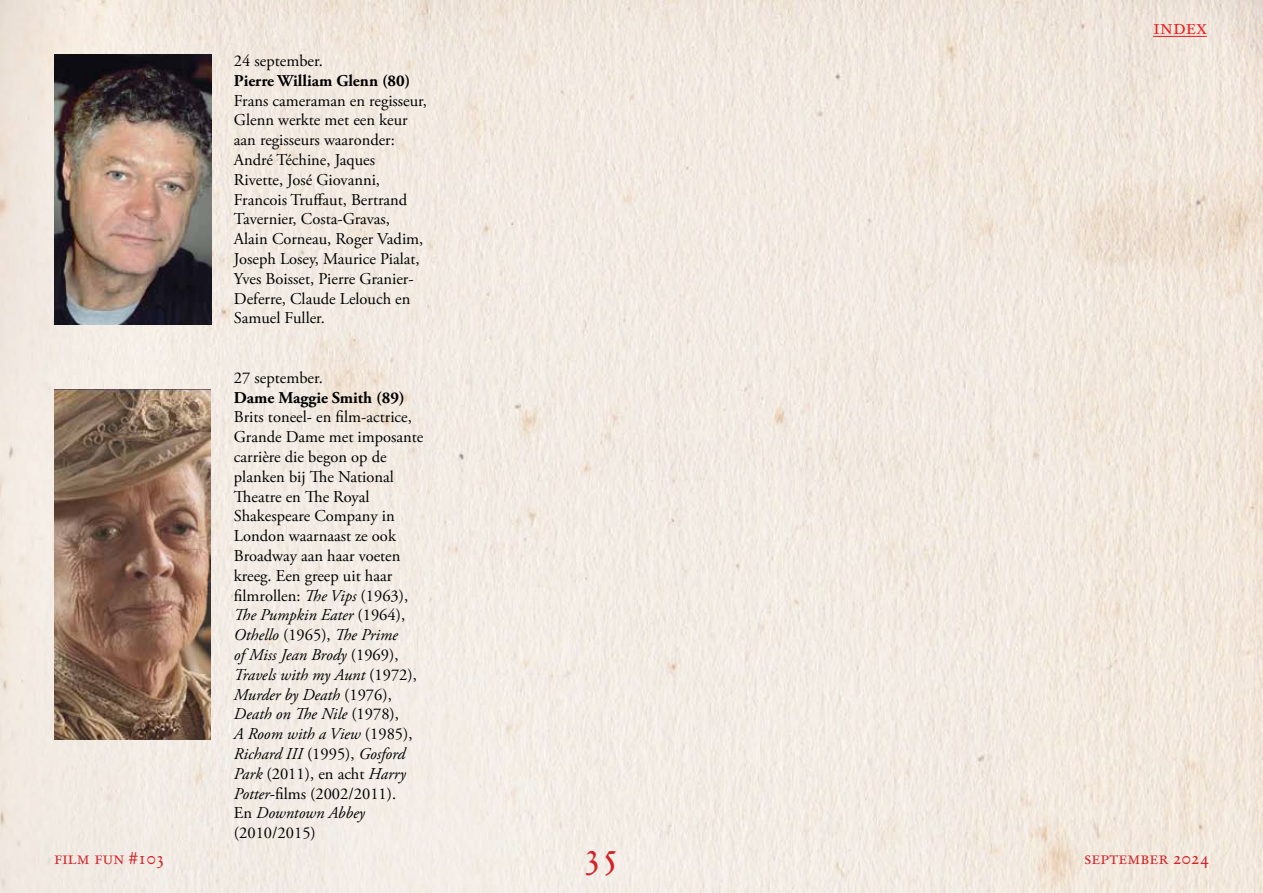
<style>
.page{position:relative;width:1263px;height:893px;background:#fff}
.page>*{position:absolute;margin:0;border:0;box-sizing:border-box;transform-origin:0 0}
.t1{font:36px "Stempel Garamond Roman SC";color:#d2232a}
.t2{font:21px "Stempel Garamond Roman SC";color:#ed1d24}
.t3{font:18px "Stempel Garamond Roman SC";color:#d2232a}
.t4{font:16.5px/19.8px "Adobe Garamond Pro";color:#000}
.t5{font:700 16.5px "Adobe Garamond Pro";color:#000}
.s1{font-style:italic}
</style>
<div class="page">
<img style="left:0;top:0;width:1263px;height:893px">
<img style="left:54px;top:389px;width:156px;height:351px">
<img style="left:54px;top:54px;width:158px;height:271px">
<hr style="left:1153px;top:36px;width:54px;height:1px;background:#ed1d24">
<p class="t4" style="left:234px;top:51px;width:90px">24 september.</p>
<p class="t5" style="left:234px;top:71px;width:178px">Pierre William Glenn (80)</p>
<p class="t4" style="left:234px;top:91px;width:194px">Frans cameraman en regisseur,<br>Glenn werkte met een keur aan regisseurs waaronder:<br>André Téchine, Jaques<br>Rivette, José Giovanni,<br>Francois Truffaut, Bertrand<br>Tavernier, Costa-Gravas,<br>Alain Corneau, Roger Vadim,<br>Joseph Losey, Maurice Pialat,<br>Yves Boisset, Pierre Granier-<br>Deferre, Claude Lelouch en<br>Samuel Fuller.</p>
<p class="t4" style="left:234px;top:368px;width:90px">27 september.</p>
<p class="t5" style="left:234px;top:388px;width:172px">Dame Maggie Smith (89)</p>
<p class="t4" style="left:234px;top:408px;width:191px">Brits toneel- en film-actrice,<br>Grande Dame met imposante carrière die begon op de planken bij The National<br>Theatre en The Royal<br>Shakespeare Company in<br>London waarnaast ze ook<br>Broadway aan haar voeten kreeg. Een greep uit haar filmrollen: <span class="s1">The Vips</span> (1963),<br><span class="s1">The Pumpkin Eater</span> (1964),<br><span class="s1">Othello</span> (1965), <span class="s1">The Prime<br>of Miss Jean Brody</span> (1969),<br><span class="s1">Travels with my Aunt</span> (1972),<br><span class="s1">Murder by Death</span> (1976),<br><span class="s1">Death on The Nile</span> (1978),<br><span class="s1">A Room with a View</span> (1985),<br><span class="s1">Richard III</span> (1995), <span class="s1">Gosford<br>Park</span> (2011), en acht <span class="s1">Harry<br>Potter</span>-films (2002/2011).<br>En <span class="s1">Downtown Abbey </span>(2010/2015)</p>
<p class="t2" style="left:1153px;top:14px;width:55px">index</p>
<p class="t3" style="left:54px;top:847px;width:112px">film fun #103</p>
<h1 class="t1" style="left:583px;top:833px;width:37px">35</h1>
<p class="t3" style="left:1084px;top:847px;width:126px">september 2024</p>
</div>
